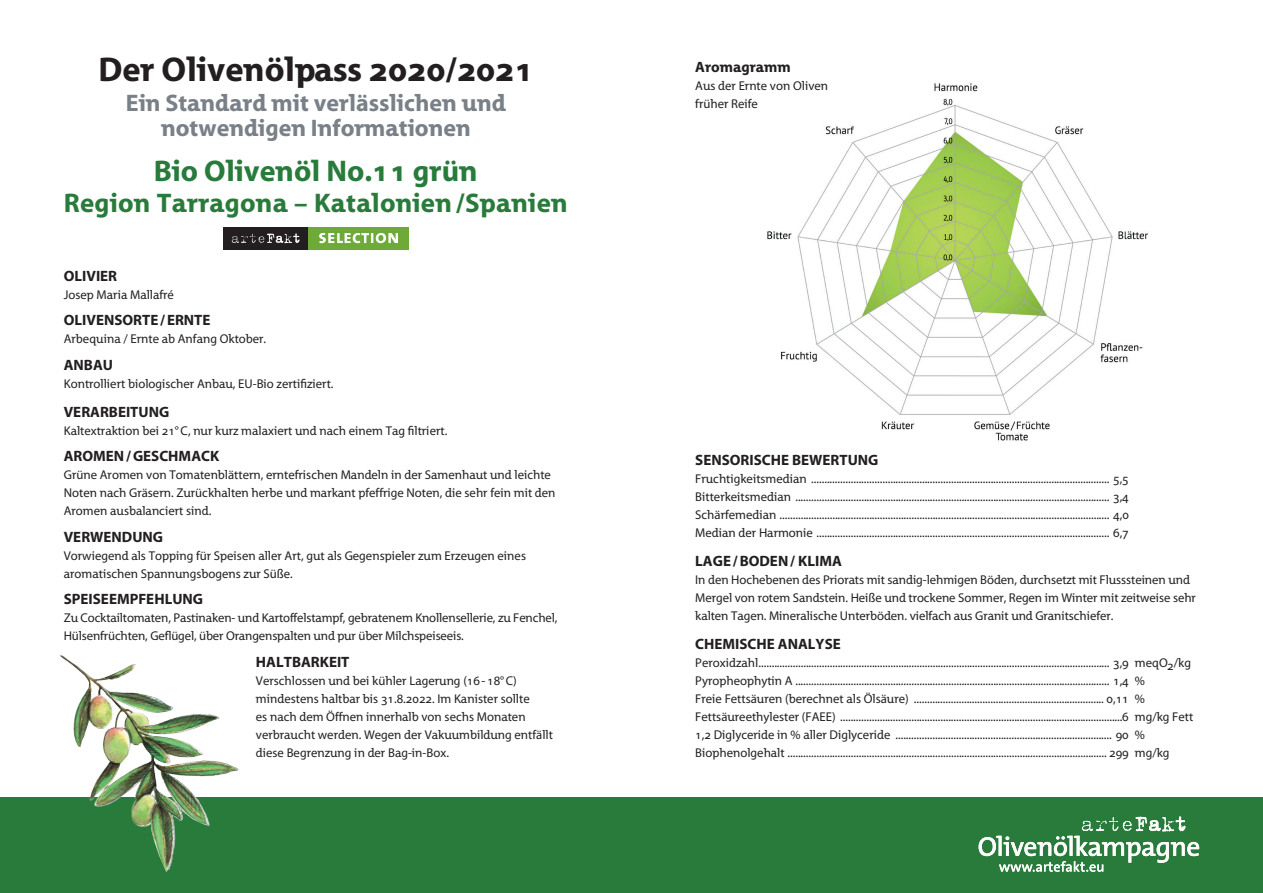
<style>
.page{position:relative;width:1263px;height:893px;background:#fff}
.page>*{position:absolute;margin:0;border:0;box-sizing:border-box;transform-origin:0 0}
.t1{font:700 34.5px "Grandesign Neue Roman";color:#231f20}
.t2{font:700 30px "Grandesign Neue Roman";color:#297b3b}
.t3{font:700 27px "Grandesign Neue Roman";letter-spacing:.01em;color:#297b3b}
.t4{font:700 24px/25.5px "Grandesign Neue Roman";color:#798087;text-align:center}
.t5{font:700 15px "Grandesign Neue Roman";color:#231f20}
.t6{font:12.75px/18px "Grandesign Neue Roman";color:#231f20}
</style>
<div class="page">
<div style="left:0;top:798px;width:1263px;height:95px;background:#297b3b"></div>
<img style="left:58px;top:655px;width:181px;height:217px">
<div style="left:223px;top:227px;width:86px;height:22px;background:#231f20"></div>
<div style="left:309px;top:227px;width:100px;height:22px;background:#6daa38"></div>
<svg style="left:232px;top:233px;width:68px;height:10px"></svg>
<svg style="left:319px;top:233px;width:79px;height:10px"></svg>
<svg style="left:979px;top:816px;width:220px;height:56px"></svg>
<img style="left:767px;top:83px;width:382px;height:358px">
<h1 class="t1" style="left:98px;top:50px;width:437px">Der Olivenölpass 2020/2021</h1>
<h3 class="t4" style="left:126px;top:90px;width:382px">Ein Standard mit verlässlichen und notwendigen Informationen</h3>
<h2 class="t2" style="left:154px;top:154px;width:325px">Bio Olivenöl No.11 grün</h2>
<h3 class="t3" style="left:64px;top:188px;width:505px">Region Tarragona – Katalonien/Spanien</h3>
<p class="t5" style="left:64px;top:267px;width:55px">OLIVIER</p>
<p class="t6" style="left:64px;top:286px;width:112px">Josep Maria Mallafré</p>
<p class="t5" style="left:64px;top:312px;width:148px">OLIVENSORTE/ERNTE</p>
<p class="t6" style="left:64px;top:330px;width:204px">Arbequina / Ernte ab Anfang Oktober.</p>
<p class="t5" style="left:64px;top:356px;width:51px">ANBAU</p>
<p class="t6" style="left:64px;top:375px;width:271px">Kontrolliert biologischer Anbau, EU-Bio zertifiziert.</p>
<p class="t5" style="left:64px;top:403px;width:107px">VERARBEITUNG</p>
<p class="t6" style="left:64px;top:421px;width:385px">Kaltextraktion bei 21°C, nur kurz malaxiert und nach einem Tag filtriert.</p>
<p class="t5" style="left:64px;top:447px;width:157px">AROMEN/GESCHMACK</p>
<p class="t6" style="left:64px;top:466px;width:493px">Grüne Aromen von Tomatenblättern, erntefrischen Mandeln in der Samenhaut und leichte<br>Noten nach Gräsern. Zurückhalten herbe und markant pfeffrige Noten, die sehr fein mit den<br>Aromen ausbalanciert sind.</p>
<p class="t5" style="left:64px;top:528px;width:101px">VERWENDUNG</p>
<p class="t6" style="left:64px;top:546px;width:464px">Vorwiegend als Topping für Speisen aller Art, gut als Gegenspieler zum Erzeugen eines aromatischen Spannungsbogens zur Süße.</p>
<p class="t5" style="left:64px;top:590px;width:141px">SPEISEEMPFEHLUNG</p>
<p class="t6" style="left:64px;top:609px;width:495px">Zu Cocktailtomaten, Pastinaken- und Kartoffelstampf, gebratenem Knollensellerie, zu Fenchel,<br>Hülsenfrüchten, Geflügel, über Orangenspalten und pur über Milchspeiseeis.</p>
<p class="t5" style="left:256px;top:653px;width:95px">HALTBARKEIT</p>
<p class="t6" style="left:256px;top:671px;width:298px">Verschlossen und bei kühler Lagerung (16-18°C) mindestens haltbar bis 31.8.2022. Im Kanister sollte<br>es nach dem Öffnen innerhalb von sechs Monaten verbraucht werden. Wegen der Vakuumbildung entfällt diese Begrenzung in der Bag-in-Box.</p>
<p class="t5" style="left:695px;top:59px;width:97px">Aromagramm</p>
<p class="t6" style="left:695px;top:77px;width:134px">Aus der Ernte von Oliven früher Reife</p>
<p class="t5" style="left:695px;top:452px;width:185px">SENSORISCHE BEWERTUNG</p>
<p class="t6" style="left:695px;top:470px;width:435px;text-align:justify">Fruchtigkeitsmedian ................................................................................................................. 5,5<br>Bitterkeitsmedian ....................................................................................................................... 3,4<br>Schärfemedian ............................................................................................................................. 4,0<br>Median der Harmonie ............................................................................................................... 6,7</p>
<p class="t5" style="left:695px;top:552px;width:148px">LAGE/BODEN/ KLIMA</p>
<p class="t6" style="left:695px;top:571px;width:502px">In den Hochebenen des Priorats mit sandig-lehmigen Böden, durchsetzt mit Flusssteinen und<br>Mergel von rotem Sandstein. Heiße und trockene Sommer, Regen im Winter mit zeitweise sehr kalten Tagen. Mineralische Unterböden. vielfach aus Granit und Granitschiefer.</p>
<p class="t5" style="left:695px;top:635px;width:147px">CHEMISCHE ANALYSE</p>
<p class="t6" style="left:695px;top:653px;width:499px">Peroxidzahl..................................................................................................................................... 3,9 meqO2/kg Pyropheophytin A ....................................................................................................................... 1,4 %<br>Freie Fettsäuren (berechnet als Ölsäure) ........................................................................ 0,11 % Fettsäureethylester (FAEE) ...........................................................................................................6 mg/kg Fett 1,2 Diglyceride in % aller Diglyceride .................................................................................. 90 % Biophenolgehalt ......................................................................................................................... 299 mg/kg</p>
</div>
